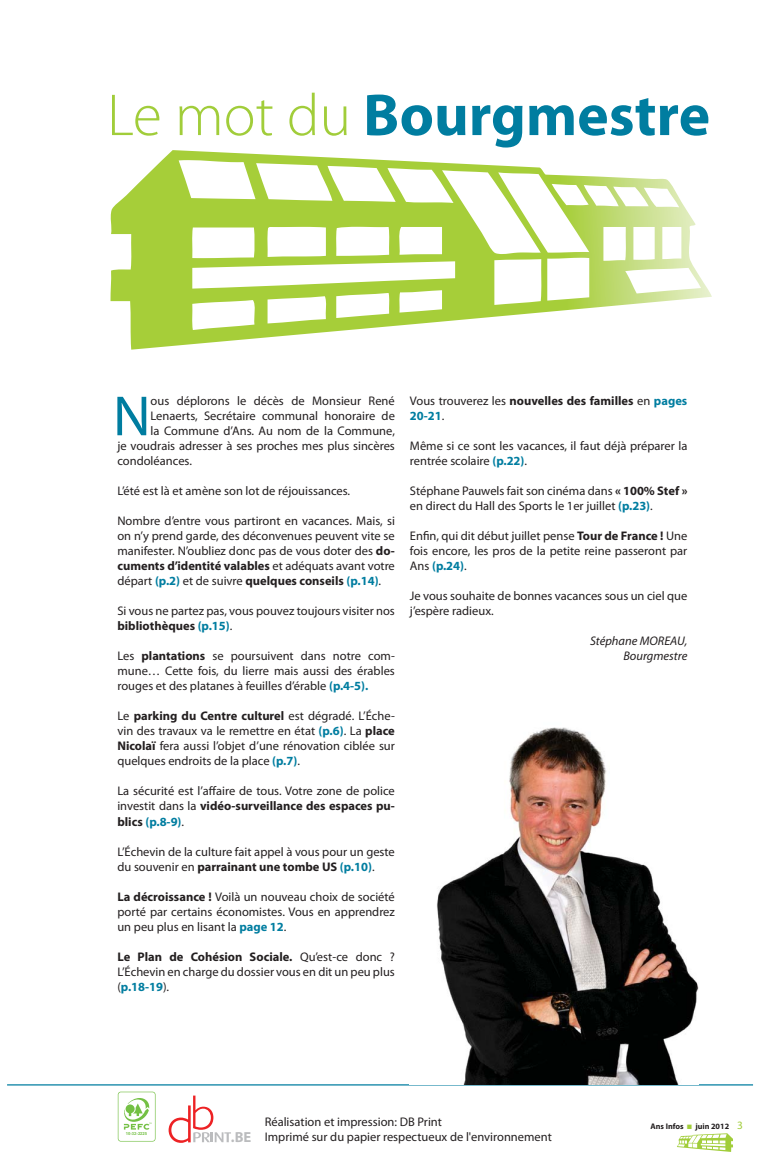
<style>
.page{position:relative;width:780px;height:1170px;background:#fff}
.page>*{position:absolute;margin:0;border:0;box-sizing:border-box;transform-origin:0 0}
.t1{font:700 59.62px "Myriad Pro";color:#007da0}
.t2{font:57px "Myriad Pro";color:#007da0}
.t3{font:12.5px/15px "Myriad Pro";color:#231f20;text-align:justify}
.t4{font:700 12.5px/15px "Myriad Pro";color:#231f20}
.t5{font:italic 12.5px/15px "Myriad Pro";color:#231f20;text-align:right}
.t6{font:700 8.12px "Myriad Pro";color:#231f20}
.t7{font:700 4.12px "Arial";color:#74c044}
.s1{font-weight:300;color:#a1cd3a}
.s2{font-weight:700}
.s3{font-weight:700;color:#007da0}
.s4{font-weight:400}
.s5{color:#007da0}
.s6{font-family:"Myriad";font-weight:700;font-size:14.62px;color:#bbbcbe}
.s7{font-family:"Myriad MM.400.600.";font-weight:400;font-size:11.25px;color:#a1cd3a}
</style>
<div class="page">
<svg style="left:110px;top:150px;width:602px;height:199px"></svg>
<hr style="left:7px;top:1084px;width:746px;height:1px;background:#007da0">
<img style="left:437px;top:727px;width:261px;height:357px">
<svg style="left:168px;top:1095px;width:63px;height:47px"></svg>
<svg style="left:118px;top:1091px;width:37px;height:50px"></svg>
<div style="left:118px;top:1092px;width:37px;height:48px;background:#fff;border-radius:2px"></div>
<svg style="left:123px;top:1098px;width:28px;height:31px"></svg>
<svg style="left:677px;top:1133px;width:56px;height:18px"></svg>
<h1 class="t1" style="left:107px;top:93px;width:604px"><span class="s1">Le mot du</span> Bourgmestre</h1>
<h2 class="t2" style="left:113px;top:394px;width:39px">N</h2>
<p class="t3" style="left:151px;top:395px;width:246px">ous déplorons le décès de Monsieur René</p>
<p class="t3" style="left:151px;top:410px;width:246px">Lenaerts, Secrétaire communal honoraire de</p>
<p class="t3" style="left:151px;top:425px;width:246px">la Commune d’Ans. Au nom de la Commune,</p>
<p class="t3" style="left:117px;top:440px;width:279px">je voudrais adresser à ses proches mes plus sincères</p>
<p class="t3" style="left:117px;top:455px;width:76px">condoléances.</p>
<p class="t3" style="left:117px;top:485px;width:234px">L’été est là et amène son lot de réjouissances.</p>
<p class="t3" style="left:117px;top:515px;width:279px">Nombre d’entre vous partiront en vacances. Mais, si on n’y prend garde, des déconvenues peuvent vite se manifester. N’oubliez donc pas de vous doter des <span class="s2">do&shy;cuments d’identité valables</span> et adéquats avant votre départ <span class="s3">(p.2)</span> et de suivre <span class="s2">quelques conseils</span> <span class="s3">(p.14)</span>.</p>
<p class="t3" style="left:117px;top:605px;width:279px">Si vous ne partez pas, vous pouvez toujours visiter nos <span class="s2">bibliothèques</span> <span class="s3">(p.15)</span>.</p>
<p class="t3" style="left:117px;top:650px;width:279px">Les <span class="s2">plantations</span> se poursuivent dans notre com&shy;mune… Cette fois, du lierre mais aussi des érables rouges et des platanes à feuilles d’érable <span class="s3">(p.4-5).</span></p>
<p class="t3" style="left:117px;top:710px;width:279px">Le <span class="s2">parking du Centre culturel</span> est dégradé. L’Éche&shy;vin des travaux va le remettre en état <span class="s3">(p.6)</span>. La <span class="s2">place Nicolaï</span> fera aussi l’objet d’une rénovation ciblée sur quelques endroits de la place <span class="s3">(p.7)</span>.</p>
<p class="t3" style="left:117px;top:785px;width:279px">La sécurité est l’affaire de tous. Votre zone de police investit dans la <span class="s2">vidéo-surveillance des espaces pu&shy;blics</span> <span class="s3">(p.8-9)</span>.</p>
<p class="t3" style="left:117px;top:845px;width:279px">L’Échevin de la culture fait appel à vous pour un geste du souvenir en <span class="s2">parrainant une tombe US</span> <span class="s3">(p.10)</span>.</p>
<p class="t3" style="left:117px;top:890px;width:279px"><span class="s2">La décroissance !</span> Voilà un nouveau choix de société porté par certains économistes. Vous en apprendrez un peu plus en lisant la <span class="s3">page 12</span>.</p>
<p class="t3" style="left:117px;top:950px;width:279px"><span class="s2">Le Plan de Cohésion Sociale.</span> Qu’est-ce donc ?<br>L’Échevin en charge du dossier vous en dit un peu plus (<span class="s3">p.18-19</span>).</p>
<p class="t4" style="left:410px;top:395px;width:279px"><span class="s4">Vous trouverez les</span> nouvelles des familles <span class="s4">en</span> <span class="s5">pages<br>20-21</span><span class="s4">.</span></p>
<p class="t3" style="left:410px;top:440px;width:279px">Même si ce sont les vacances, il faut déjà préparer la rentrée scolaire <span class="s3">(p.22)</span>.</p>
<p class="t3" style="left:410px;top:485px;width:279px">Stéphane Pauwels fait son cinéma dans <span class="s2">« 100% Stef » </span>en direct du Hall des Sports le 1er juillet <span class="s3">(p.23)</span>.</p>
<p class="t3" style="left:410px;top:530px;width:279px">Enfin, qui dit début juillet pense <span class="s2">Tour de France !</span> Une fois encore, les pros de la petite reine passeront par Ans <span class="s3">(p.24)</span>.</p>
<p class="t3" style="left:410px;top:590px;width:279px">Je vous souhaite de bonnes vacances sous un ciel que j’espère radieux.</p>
<p class="t5" style="left:590px;top:635px;width:99px">Stéphane MOREAU,<br>Bourgmestre</p>
<p class="t7" style="left:126px;top:1131px;width:23px">10-32-2225</p>
<p class="t3" style="left:231px;top:1115px;width:322px;text-indent:34px">Réalisation et impression: DB Print<br><span class="s6">.BE</span> Imprimé sur du papier respectueux de l'environnement</p>
<p class="t6" style="left:650px;top:1123px;width:35px">Ans Infos</p>
<p class="t6" style="left:695px;top:1123px;width:49px">juin 2012 <span class="s7">3</span></p>
</div>
